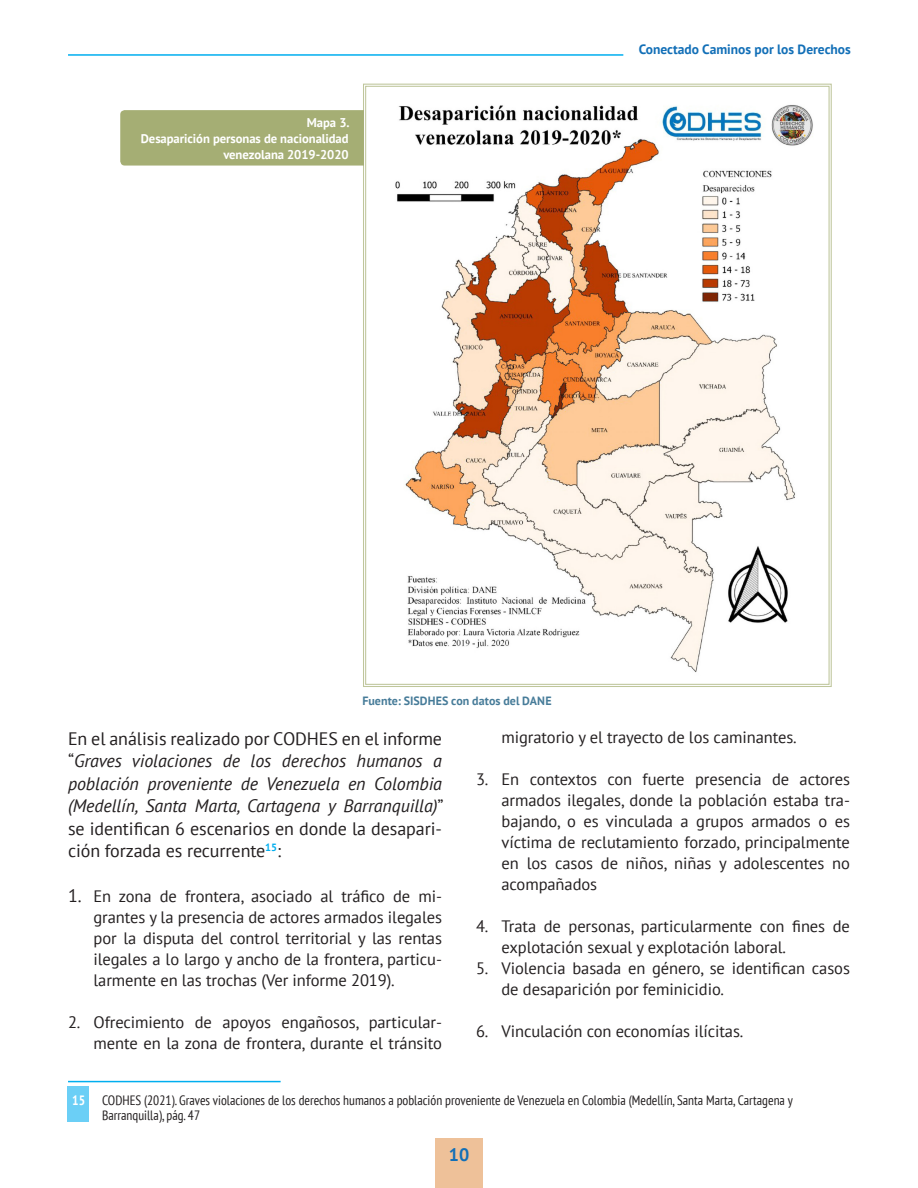
<style>
.page{position:relative;width:918px;height:1188px;background:#fff}
.page>*{position:absolute;margin:0;border:0;box-sizing:border-box;transform-origin:0 0}
.t1{font:italic 18px/22.5px "PT Sans";letter-spacing:-.005em;color:#231f20;text-align:justify}
.t2{font:700 18px "PT Sans";color:#126fb7}
.t3{font:16.5px/21px "PT Sans";letter-spacing:-.005em;color:#231f20;text-align:justify}
.t4{font:condensed 13.5px/15px "PT Sans";color:#231f20}
.t5{font:700 13.5px "PT Sans";color:#126fb7}
.t6{font:700 12.6px/15.8px "PT Sans";letter-spacing:-.005em;color:#fff;text-align:right}
.t7{font:700 12px "PT Sans";letter-spacing:.005em;color:#477c99}
.s1{font-style:normal}
.s2{font-size:18px}
.s3{font-weight:700;color:#fff}
</style>
<div class="page">
<div style="left:435px;top:1138px;width:48px;height:50px;background:#eec199"></div>
<hr style="left:68px;top:54px;width:555px;height:2px;background:#00aeef">
<div style="left:68px;top:1086px;width:21px;height:35px;background:#6bcff6"></div>
<svg style="left:363px;top:83px;width:469px;height:604px"></svg>
<div style="left:120px;top:110px;width:244px;height:56px;background:#a5ae74"></div>
<hr style="left:68px;top:1081px;width:213px;height:1px;background:#00aeef">
<p class="t6" style="left:141px;top:114px;width:210px">Mapa 3.<br>Desaparición personas de nacionalidad venezolana 2019-2020</p>
<p class="t5" style="left:639px;top:41px;width:214px">Conectado Caminos por los Derechos</p>
<p class="t7" style="left:362px;top:693px;width:191px">Fuente: SISDHES con datos del DANE</p>
<p class="t1" style="left:68px;top:727px;width:377px"><span class="s1">En el análisis realizado por CODHES en el informe “</span>Graves violaciones de los derechos humanos a población proveniente de Venezuela en Colombia (Medellín, Santa Marta, Cartagena y Barranquilla)<span class="s1">” se identifican 6 escenarios en donde la desapari&shy;ción forzada es recurrente</span><sup>15</sup><span class="s1">:</span></p>
<p class="t3" style="left:94px;top:885px;width:350px;text-indent:-26px"><span class="s2">1.</span> En zona de frontera, asociado al tráfico de mi&shy;grantes y la presencia de actores armados ilegales por la disputa del control territorial y las rentas ilegales a lo largo y ancho de la frontera, particu&shy;larmente en las trochas (Ver informe 2019).</p>
<p class="t3" style="left:68px;top:1011px;width:375px;text-align:right">2. Ofrecimiento de apoyos engañosos, particular&shy;mente en la zona de frontera, durante el tránsito</p>
<p class="t3" style="left:502px;top:727px;width:297px">migratorio y el trayecto de los caminantes.</p>
<p class="t3" style="left:502px;top:769px;width:350px;text-indent:-26px">3. En contextos con fuerte presencia de actores armados ilegales, donde la población estaba tra&shy;bajando, o es vinculada a grupos armados o es víctima de reclutamiento forzado, principalmente en los casos de niños, niñas y adolescentes no acompañados</p>
<p class="t3" style="left:502px;top:916px;width:350px;text-indent:-26px">4. Trata de personas, particularmente con fines de explotación sexual y explotación laboral.</p>
<p class="t3" style="left:502px;top:958px;width:350px;text-indent:-26px">5. Violencia basada en género, se identifican casos de desaparición por feminicidio.</p>
<p class="t3" style="left:476px;top:1021px;width:269px">6. Vinculación con economías ilícitas.</p>
<p class="t4" style="left:102px;top:1092px;width:692px;text-indent:-30px"><span class="s3">15</span> CODHES (2021). Graves violaciones de los derechos humanos a población proveniente de Venezuela en Colombia (Medellín, Santa Marta, Cartagena y<br>Barranquilla), pág. 47</p>
<p class="t2" style="left:449px;top:1143px;width:22px">10</p>
</div>
